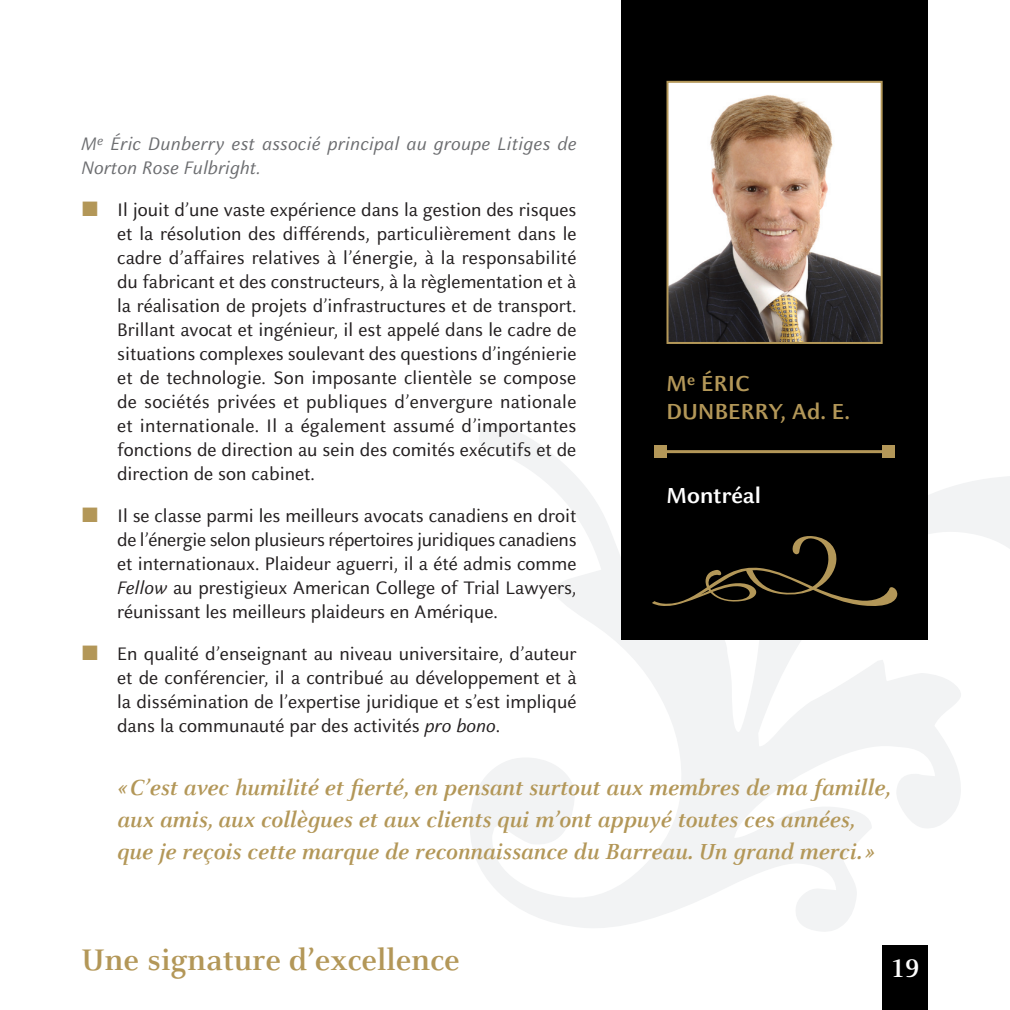
<style>
.page{position:relative;width:1010px;height:1010px;background:#fff}
.page>*{position:absolute;margin:0;border:0;box-sizing:border-box;transform-origin:0 0}
.t1{font:700 32.8px "Barreau";letter-spacing:.005em;color:#b39758}
.t2{font:700 28px "Barreau";color:#fff}
.t3{font:italic 700 24px/32px "Barreau";color:#b39758}
.t4{font:700 24px/28px "Barreau Sans";color:#b39758}
.t5{font:700 24px "Barreau Sans";color:#fff}
.t6{font:20px/24px "Barreau Sans";color:#231f20;text-align:justify}
.t7{font:italic 20px/24px "Barreau Sans";letter-spacing:.01em;color:#6c6d70}
.s1{font-style:italic}
</style>
<div class="page">
<svg style="left:470px;top:423px;width:539px;height:509px"></svg>
<div style="left:882px;top:945px;width:45px;height:64px;background:#000"></div>
<div style="left:621px;top:0;width:306px;height:639px;background:#000"></div>
<hr style="left:660px;top:450px;width:228px;height:3px;background:#b39758">
<div style="left:654px;top:445px;width:12px;height:12px;background:#b39758"></div>
<div style="left:882px;top:445px;width:12px;height:12px;background:#b39758"></div>
<svg style="left:652px;top:536px;width:245px;height:70px"></svg>
<img style="left:669px;top:84px;width:210px;height:257px">
<div style="left:666px;top:81px;width:216px;height:263px;border:2px solid #b39758"></div>
<p class="t7" style="left:81px;top:132px;width:497px">M<sup>e</sup> Éric Dunberry est associé principal au groupe Litiges de<br>Norton Rose Fulbright.</p>
<p class="t6" style="left:117px;top:198px;width:461px">Il jouit d’une vaste expérience dans la gestion des risques et la résolution des différends, particulièrement dans le cadre d’affaires relatives à l’énergie, à la responsabilité du fabricant et des constructeurs, à la règlementation et à la réalisation de projets d’infrastructures et de transport.<br>Brillant avocat et ingénieur, il est appelé dans le cadre de situations complexes soulevant des questions d’ingénierie et de technologie. Son imposante clientèle se compose de sociétés privées et publiques d’envergure nationale et internationale. Il a également assumé d’importantes fonctions de direction au sein des comités exécutifs et de direction de son cabinet.</p>
<p class="t6" style="left:117px;top:504px;width:461px">Il se classe parmi les meilleurs avocats canadiens en droit de l’énergie selon plusieurs répertoires juridiques canadiens et internationaux. Plaideur aguerri, il a été admis comme <span class="s1">Fellow</span> au prestigieux American College of Trial Lawyers, réunissant les meilleurs plaideurs en Amérique.</p>
<p class="t6" style="left:117px;top:642px;width:461px">En qualité d’enseignant au niveau universitaire, d’auteur et de conférencier, il a contribué au développement et à la dissémination de l’expertise juridique et s’est impliqué dans la communauté par des activités <span class="s1">pro bono</span>.</p>
<p class="t4" style="left:666px;top:369px;width:185px">M<sup>e</sup> ÉRIC<br>DUNBERRY, Ad. E.</p>
<p class="t5" style="left:666px;top:481px;width:96px">Montréal</p>
<p class="t3" style="left:117px;top:771px;width:774px">«C’est avec humilité et fierté, en pensant surtout aux membres de ma famille, aux amis, aux collègues et aux clients qui m’ont appuyé toutes ces années, que je reçois cette marque de reconnaissance du Barreau. Un grand merci.»</p>
<h1 class="t1" style="left:81px;top:940px;width:380px">Une signature d’excellence</h1>
<h2 class="t2" style="left:891px;top:952px;width:29px">19</h2>
</div>
